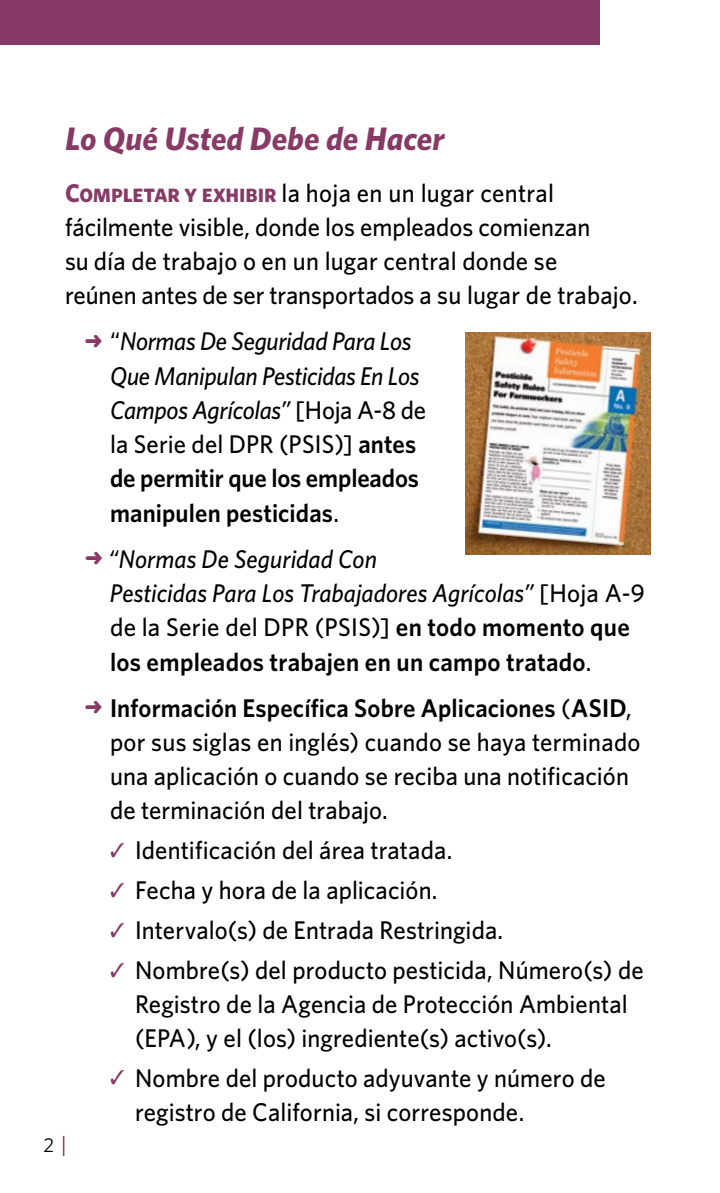
<style>
.page{position:relative;width:720px;height:1193px;background:#fff}
.page>*{position:absolute;margin:0;border:0;box-sizing:border-box;transform-origin:0 0}
.Heading{font:italic 700 32.5px "Whitney";color:#863a65}
.Body_Text_1st_Para{font:500 25.5px/34.2px "Whitney";letter-spacing:.005em;color:#000;scale:.96 1}
.Bullet_lvl_1{font:italic 500 25.5px/34.2px "Whitney";letter-spacing:-.01em;color:#000;scale:.96 1}
.t1{font:20px "Whitney";color:#000}
.s1{font-family:"Whitney Bold SC";font-weight:400;color:#863a65}
.s2{color:#863a65}
.s3{font-style:normal}
.s4{font-weight:600;font-style:normal}
.s5{font-weight:600}
.s6{font-size:22.5px;color:#7f2f5e}
</style>
<div class="page">
<div style="left:0;top:0;width:600px;height:45px;background:#863a65"></div>
<img style="left:465px;top:333px;width:186px;height:222px">
<p class="Heading" style="left:65px;top:119px;width:381px">Lo Qué Usted Debe de Hacer</p>
<p class="Body_Text_1st_Para" style="left:65px;top:175px;width:598px"><span class="s1">Completar y exhibir</span> la hoja en un lugar central fácilmente visible, donde los empleados comienzan<br>su día de trabajo o en un lugar central donde se<br>reúnen antes de ser transportados a su lugar de trabajo.</p>
<p class="Bullet_lvl_1" style="left:110px;top:324px;width:331px;text-indent:-25px"><span class="s2">➜</span> <span class="s3">“</span>Normas De Seguridad Para Los<br>Que Manipulan Pesticidas En Los<br>Campos Agrícolas” <span class="s3">[Hoja A-8 de la Serie del DPR (PSIS)]</span> <span class="s4">antes de permitir que los empleados manipulen pesticidas</span><span class="s3">.</span></p>
<p class="Bullet_lvl_1" style="left:110px;top:541px;width:559px;text-indent:-25px"><span class="s2">➜</span> “Normas De Seguridad Con<br>Pesticidas Para Los Trabajadores Agrícolas” <span class="s3">[Hoja A-9 de la Serie del DPR (PSIS)]</span> <span class="s4">en todo momento que los empleados trabajen en un campo tratado</span><span class="s3">.</span></p>
<p class="Body_Text_1st_Para" style="left:110px;top:690px;width:554px;text-indent:-25px"><span class="s2">➜</span> <span class="s5">Información Específica Sobre Aplicaciones</span> (<span class="s5">ASID</span>, por sus siglas en inglés) cuando se haya terminado una aplicación o cuando se reciba una notificación de terminación del trabajo.</p>
<p class="Body_Text_1st_Para" style="left:110px;top:832px;width:358px"><span class="s2">✓</span> Identificación del área tratada.</p>
<p class="Body_Text_1st_Para" style="left:110px;top:872px;width:343px"><span class="s2">✓</span> Fecha y hora de la aplicación.</p>
<p class="Body_Text_1st_Para" style="left:110px;top:912px;width:411px"><span class="s2">✓</span> Intervalo(s) de Entrada Restringida.</p>
<p class="Body_Text_1st_Para" style="left:135px;top:953px;width:531px;text-indent:-25px"><span class="s2">✓</span> Nombre(s) del producto pesticida, Número(s) de<br>Registro de la Agencia de Protección Ambiental (EPA), y el (los) ingrediente(s) activo(s).</p>
<p class="Body_Text_1st_Para" style="left:135px;top:1060px;width:492px;text-indent:-25px"><span class="s2">✓</span> Nombre del producto adyuvante y número de registro de California, si corresponde.</p>
<p class="t1" style="left:43px;top:1133px;width:25px">2 <span class="s6">|</span></p>
</div>
